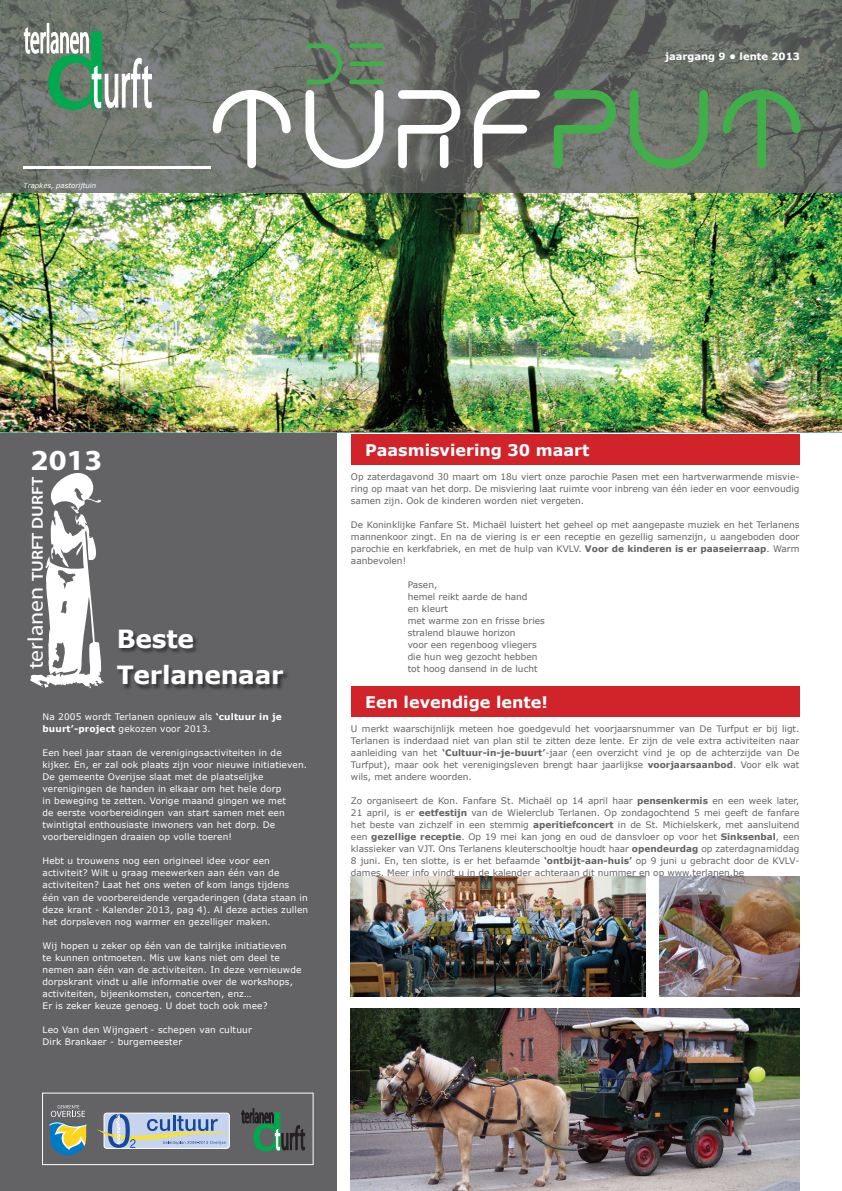
<style>
.page{position:relative;width:842px;height:1191px;background:#fff}
.page>*{position:absolute;margin:0;border:0;box-sizing:border-box;transform-origin:0 0}
.t1{font:700 107.1px "NEONCLUBMUSIC";color:#fff}
.t2{font:700 55.8px "NEONCLUBMUSIC";color:#40ae49}
.t3{font:700 29.2px "Myriad Pro";color:#fff;scale:1.11 1}
.t4{font:700 25px/36px "Verdana";letter-spacing:-.01em;color:#fff}
.t5{font:700 16px "Verdana";color:#fff}
.t6{font:600 15.9px "Myriad Pro";color:#fff;scale:1.11 1}
.t7{font:700 10px "Verdana";color:#fff}
.t8{font:9px/12px "Verdana";color:#636366;text-align:justify}
.t9{font:9px/12px "Verdana";letter-spacing:.015em;color:#fff}
.t10{font:italic 7px "Verdana";color:#fff}
.s1{color:#40ae49}
.s2{font-weight:400;font-size:21.5px}
.s3{font-weight:700}
</style>
<div class="page">
<div style="left:0;top:396px;width:337px;height:795px;background:#636366"></div>
<img style="left:0;top:192px;width:842px;height:240px">
<img style="left:0;top:0;width:842px;height:192px">
<svg style="left:23px;top:27px;width:129px;height:83px"></svg>
<hr style="left:23px;top:166px;width:188px;height:2px;background:#fff">
<img style="left:119px;top:631px;width:168px;height:59px">
<div style="left:351px;top:435px;width:448px;height:30px;background:#d1232a"></div>
<div style="left:351px;top:687px;width:448px;height:30px;background:#d1232a"></div>
<svg style="left:30px;top:473px;width:74px;height:215px"></svg>
<svg style="left:42px;top:1092px;width:272px;height:73px"></svg>
<img style="left:351px;top:876px;width:294px;height:120px">
<img style="left:659px;top:876px;width:140px;height:120px">
<img style="left:351px;top:1008px;width:448px;height:183px">
<h2 class="t2" style="left:303px;top:29px;width:86px">DE</h2>
<p class="t7" style="left:665px;top:50px;width:136px">jaargang 9 • lente 2013</p>
<p class="t10" style="left:23px;top:181px;width:74px">Trapkes, pastorijtuin</p>
<h1 class="t1" style="left:207px;top:62px;width:604px">TURF<span class="s1">PUT</span></h1>
<h3 class="t3" style="left:31px;top:443px;width:66px">2013</h3>
<h3 class="t6" style="left:29px;top:669px;width:175px;rotate:-90deg"><span class="s2">terlanen</span> TURFT DURFT</h3>
<h3 class="t4" style="left:117px;top:621px;width:168px">Beste<br>Terlanenaar</h3>
<p class="t9" style="left:43px;top:711px;width:241px">Na 2005 wordt Terlanen opnieuw als <span class="s3">‘cultuur in je buurt’-project</span> gekozen voor 2013.</p>
<p class="t9" style="left:43px;top:747px;width:266px">Een heel jaar staan de verenigingsactiviteiten in de kijker. En, er zal ook plaats zijn voor nieuwe initiatieven.<br>De gemeente Overijse slaat met de plaatselijke verenigingen de handen in elkaar om het hele dorp<br>in beweging te zetten. Vorige maand gingen we met<br>de eerste voorbereidingen van start samen met een twintigtal enthousiaste inwoners van het dorp. De voorbereidingen draaien op volle toeren!</p>
<p class="t9" style="left:43px;top:855px;width:267px">Hebt u trouwens nog een origineel idee voor een activiteit? Wilt u graag meewerken aan één van de activiteiten? Laat het ons weten of kom langs tijdens<br>één van de voorbereidende vergaderingen (data staan in deze krant - Kalender 2013, pag 4). Al deze acties zullen het dorpsleven nog warmer en gezelliger maken.</p>
<p class="t9" style="left:43px;top:939px;width:261px">Wij hopen u zeker op één van de talrijke initiatieven<br>te kunnen ontmoeten. Mis uw kans niet om deel te nemen aan één van de activiteiten. In deze vernieuwde dorpskrant vindt u alle informatie over de workshops, activiteiten, bijeenkomsten, concerten, enz…<br>Er is zeker keuze genoeg. U doet toch ook mee?</p>
<p class="t9" style="left:43px;top:1023px;width:211px">Leo Van den Wijngaert - schepen van cultuur<br>Dirk Brankaer - burgemeester</p>
<h3 class="t5" style="left:365px;top:440px;width:226px">Paasmisviering 30 maart</h3>
<p class="t8" style="left:351px;top:471px;width:450px">Op zaterdagavond 30 maart om 18u viert onze parochie Pasen met een hartverwarmende misvie&shy;ring op maat van het dorp. De misviering laat ruimte voor inbreng van één ieder en voor eenvoudig samen zijn. Ook de kinderen worden niet vergeten.</p>
<p class="t8" style="left:351px;top:519px;width:450px">De Koninklijke Fanfare St. Michaël luistert het geheel op met aangepaste muziek en het Terlanens mannenkoor zingt. En na de viering is er een receptie en gezellig samenzijn, u aangeboden door parochie en kerkfabriek, en met de hulp van KVLV. <span class="s3">Voor de kinderen is er paaseierraap</span>. Warm aanbevolen!</p>
<p class="t8" style="left:408px;top:579px;width:139px;text-align:left">Pasen,<br>hemel reikt aarde de hand<br>en kleurt<br>met warme zon en frisse bries stralend blauwe horizon<br>voor een regenboog vliegers die hun weg gezocht hebben tot hoog dansend in de lucht</p>
<h3 class="t5" style="left:365px;top:692px;width:184px">Een levendige lente!</h3>
<p class="t8" style="left:351px;top:723px;width:450px">U merkt waarschijnlijk meteen hoe goedgevuld het voorjaarsnummer van De Turfput er bij ligt.<br>Terlanen is inderdaad niet van plan stil te zitten deze lente. Er zijn de vele extra activiteiten naar aanleiding van het <span class="s3">‘Cultuur-in-je-buurt’</span>-jaar (een overzicht vind je op de achterzijde van De Turfput), maar ook het verenigingsleven brengt haar jaarlijkse <span class="s3">voorjaarsaanbod</span>. Voor elk wat wils, met andere woorden.</p>
<p class="t8" style="left:351px;top:795px;width:450px">Zo organiseert de Kon. Fanfare St. Michaël op 14 april haar <span class="s3">pensenkermis</span> en een week later, 21 april, is er <span class="s3">eetfestijn</span> van de Wielerclub Terlanen. Op zondagochtend 5 mei geeft de fanfare het beste van zichzelf in een stemmig <span class="s3">aperitiefconcert</span> in de St. Michielskerk, met aansluitend een <span class="s3">gezellige receptie</span>. Op 19 mei kan jong en oud de dansvloer op voor het <span class="s3">Sinksenbal</span>, een klassieker van VJT. Ons Terlanens kleuterschooltje houdt haar <span class="s3">opendeurdag</span> op zaterdagnamiddag 8 juni. En, ten slotte, is er het befaamde <span class="s3">‘ontbijt-aan-huis’</span> op 9 juni u gebracht door de KVLV&shy;dames. Meer info vindt u in de kalender achteraan dit nummer en op www.terlanen.be</p>
</div>
